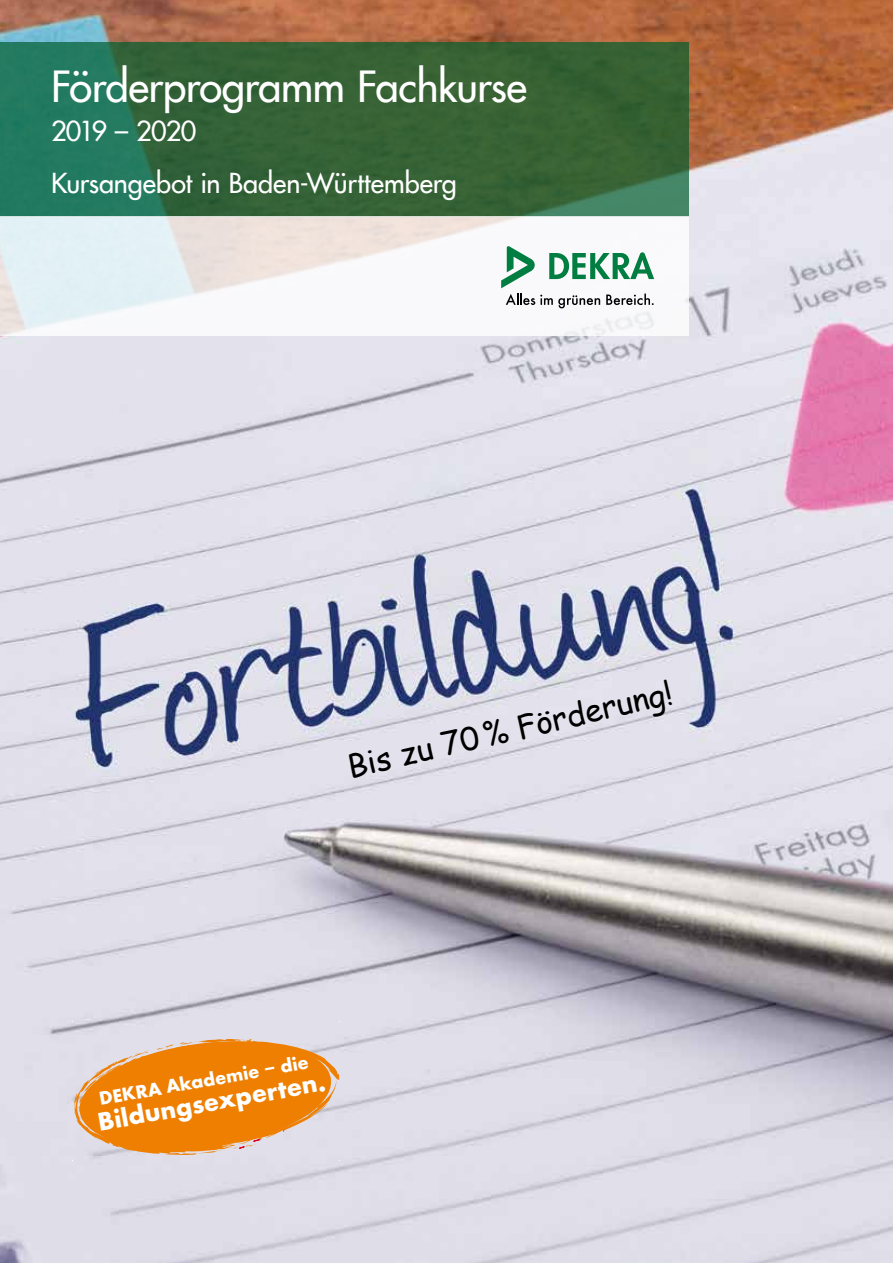
<style>
.page{position:relative;width:893px;height:1263px;background:#fff}
.page>*{position:absolute;margin:0;border:0;box-sizing:border-box;transform-origin:0 0}
.t1{font:500 42px "Futura Com";letter-spacing:-.015em;color:#fff}
.t2{font:31.5px "Comic Sans MS";color:#000}
.t3{font:500 27px/51.4px "Futura Com";letter-spacing:-.005em;color:#fff}
.t4{font:700 26.7px "Futura TOT";color:#fff}
.t5{font:700 19.65px "Futura TOT";color:#fff}
</style>
<div class="page">
<img style="left:0;top:0;width:893px;height:1263px">
<svg style="left:0;top:43px;width:689px;height:174px;background:#336840"></svg>
<svg style="left:0;top:217px;width:689px;height:119px"></svg>
<svg style="left:549px;top:252px;width:105px;height:27px"></svg>
<svg style="left:501px;top:246px;width:34px;height:42px"></svg>
<svg style="left:506px;top:294px;width:94px;height:14px"></svg>
<svg style="left:606px;top:294px;width:48px;height:11px"></svg>
<svg style="left:72px;top:1035px;width:268px;height:126px;background:#e89f4f"></svg>
<h1 class="t1" style="left:51px;top:55px;width:477px">Förderprogramm Fachkurse</h1>
<p class="t3" style="left:51px;top:104px;width:407px">2019 – 2020<br>Kursangebot in Baden-Württemberg</p>
<p class="t2" style="left:343px;top:744px;width:334px;rotate:-13deg">Bis zu 70% Förderung!</p>
<p class="t5" style="left:97px;top:1086px;width:214px;rotate:-10deg">DEKRA Akademie − die</p>
<p class="t4" style="left:95px;top:1105px;width:232px;rotate:-10deg">Bildungsexperten.</p>
</div>
